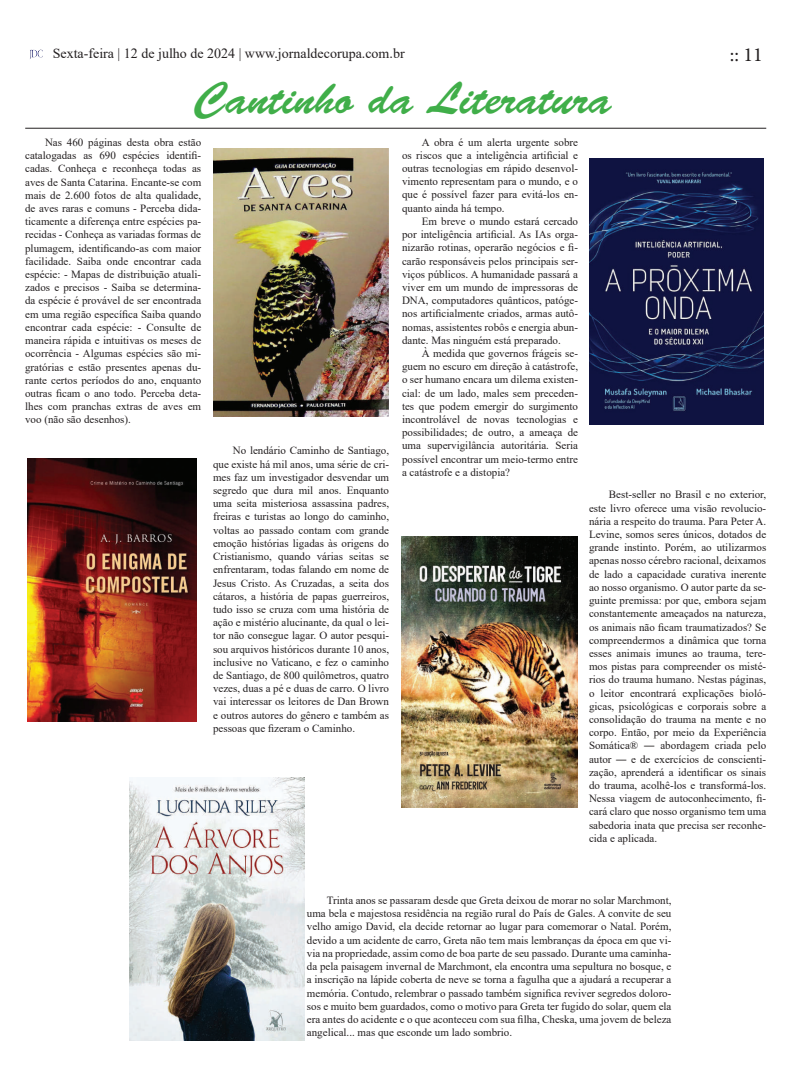
<style>
.page{position:relative;width:791px;height:1078px;background:#fff}
.page>*{position:absolute;margin:0;border:0;box-sizing:border-box;transform-origin:0 0}
.t1{font:45px "Brush Script Std";color:#40ae49}
.t2{font:20px "Minion Pro";color:#231f20}
.t3{font:14px "Times New Roman";color:#231f20}
.t4{font:11px/13.2px "Times New Roman";color:#231f20;text-align:justify}
</style>
<div class="page">
<svg style="left:30px;top:50px;width:13px;height:9px"></svg>
<hr style="left:25px;top:128px;width:741px;height:1px;background:#231f20">
<img style="left:590px;top:159px;width:174px;height:265px">
<img style="left:214px;top:148px;width:174px;height:268px">
<img style="left:401px;top:536px;width:176px;height:271px">
<img style="left:27px;top:459px;width:169px;height:262px">
<img style="left:130px;top:777px;width:174px;height:262px">
<p class="t3" style="left:53px;top:43px;width:353px">Sexta-feira | 12 de julho de 2024 | www.jornaldecorupa.com.br</p>
<h2 class="t2" style="left:730px;top:42px;width:34px">:: 11</h2>
<h1 class="t1" style="left:195px;top:73px;width:418px">Cantinho da Literatura</h1>
<p class="t4" style="left:25px;top:135px;width:178px;text-indent:20px">Nas 460 páginas desta obra estão catalogadas as 690 espécies identifi&shy;cadas. Conheça e reconheça todas as aves de Santa Catarina. Encante-se com mais de 2.600 fotos de alta qualidade, de aves raras e comuns - Perceba dida&shy;ticamente a diferença entre espécies pa&shy;recidas - Conheça as variadas formas de plumagem, identificando-as com maior facilidade. Saiba onde encontrar cada espécie: - Mapas de distribuição atuali&shy;zados e precisos - Saiba se determina&shy;da espécie é provável de ser encontrada em uma região específica Saiba quando encontrar cada espécie: - Consulte de maneira rápida e intuitivas os meses de ocorrência - Algumas espécies são mi&shy;gratórias e estão presentes apenas du&shy;rante certos períodos do ano, enquanto outras ficam o ano todo. Perceba deta&shy;lhes com pranchas extras de aves em voo (não são desenhos).</p>
<p class="t4" style="left:213px;top:443px;width:178px;text-indent:20px">No lendário Caminho de Santiago, que existe há mil anos, uma série de cri&shy;mes faz um investigador desvendar um segredo que dura mil anos. Enquanto uma seita misteriosa assassina padres, freiras e turistas ao longo do caminho, voltas ao passado contam com grande emoção histórias ligadas às origens do Cristianismo, quando várias seitas se enfrentaram, todas falando em nome de Jesus Cristo. As Cruzadas, a seita dos cátaros, a história de papas guerreiros, tudo isso se cruza com uma história de ação e mistério alucinante, da qual o lei&shy;tor não consegue lagar. O autor pesqui&shy;sou arquivos históricos durante 10 anos, inclusive no Vaticano, e fez o caminho de Santiago, de 800 quilômetros, quatro vezes, duas a pé e duas de carro. O livro vai interessar os leitores de Dan Brown e outros autores do gênero e também as pessoas que fizeram o Caminho.</p>
<p class="t4" style="left:402px;top:135px;width:178px;text-indent:20px">A obra é um alerta urgente sobre os riscos que a inteligência artificial e outras tecnologias em rápido desenvol&shy;vimento representam para o mundo, e o que é possível fazer para evitá-los en&shy;quanto ainda há tempo.</p>
<p class="t4" style="left:402px;top:214px;width:178px;text-indent:20px">Em breve o mundo estará cercado por inteligência artificial. As IAs orga&shy;nizarão rotinas, operarão negócios e fi&shy;carão responsáveis pelos principais ser&shy;viços públicos. A humanidade passará a viver em um mundo de impressoras de DNA, computadores quânticos, patóge&shy;nos artificialmente criados, armas autô&shy;nomas, assistentes robôs e energia abun&shy;dante. Mas ninguém está preparado.</p>
<p class="t4" style="left:402px;top:346px;width:178px;text-indent:20px">À medida que governos frágeis se&shy;guem no escuro em direção à catástrofe, o ser humano encara um dilema existen&shy;cial: de um lado, males sem preceden&shy;tes que podem emergir do surgimento incontrolável de novas tecnologias e possibilidades; de outro, a ameaça de uma supervigilância autoritária. Seria possível encontrar um meio-termo entre a catástrofe e a distopia?</p>
<p class="t4" style="left:589px;top:487px;width:179px;text-indent:20px">Best-seller no Brasil e no exterior, este livro oferece uma visão revolucio&shy;nária a respeito do trauma. Para Peter A.<br>Levine, somos seres únicos, dotados de grande instinto. Porém, ao utilizarmos apenas nosso cérebro racional, deixamos de lado a capacidade curativa inerente ao nosso organismo. O autor parte da se&shy;guinte premissa: por que, embora sejam constantemente ameaçados na natureza, os animais não ficam traumatizados? Se compreendermos a dinâmica que torna esses animais imunes ao trauma, tere&shy;mos pistas para compreender os misté&shy;rios do trauma humano. Nestas páginas, o leitor encontrará explicações bioló&shy;gicas, psicológicas e corporais sobre a consolidação do trauma na mente e no corpo. Então, por meio da Experiência Somática® ― abordagem criada pelo autor ― e de exercícios de conscienti&shy;zação, aprenderá a identificar os sinais do trauma, acolhê-los e transformá-los.<br>Nessa viagem de autoconhecimento, fi&shy;cará claro que nosso organismo tem uma sabedoria inata que precisa ser reconhe&shy;cida e aplicada.</p>
<p class="t4" style="left:307px;top:893px;width:366px;text-indent:20px">Trinta anos se passaram desde que Greta deixou de morar no solar Marchmont, uma bela e majestosa residência na região rural do País de Gales. A convite de seu velho amigo David, ela decide retornar ao lugar para comemorar o Natal. Porém, devido a um acidente de carro, Greta não tem mais lembranças da época em que vi&shy;via na propriedade, assim como de boa parte de seu passado. Durante uma caminha&shy;da pela paisagem invernal de Marchmont, ela encontra uma sepultura no bosque, e a inscrição na lápide coberta de neve se torna a fagulha que a ajudará a recuperar a memória. Contudo, relembrar o passado também significa reviver segredos doloro&shy;sos e muito bem guardados, como o motivo para Greta ter fugido do solar, quem ela era antes do acidente e o que aconteceu com sua filha, Cheska, uma jovem de beleza angelical... mas que esconde um lado sombrio.</p>
</div>
